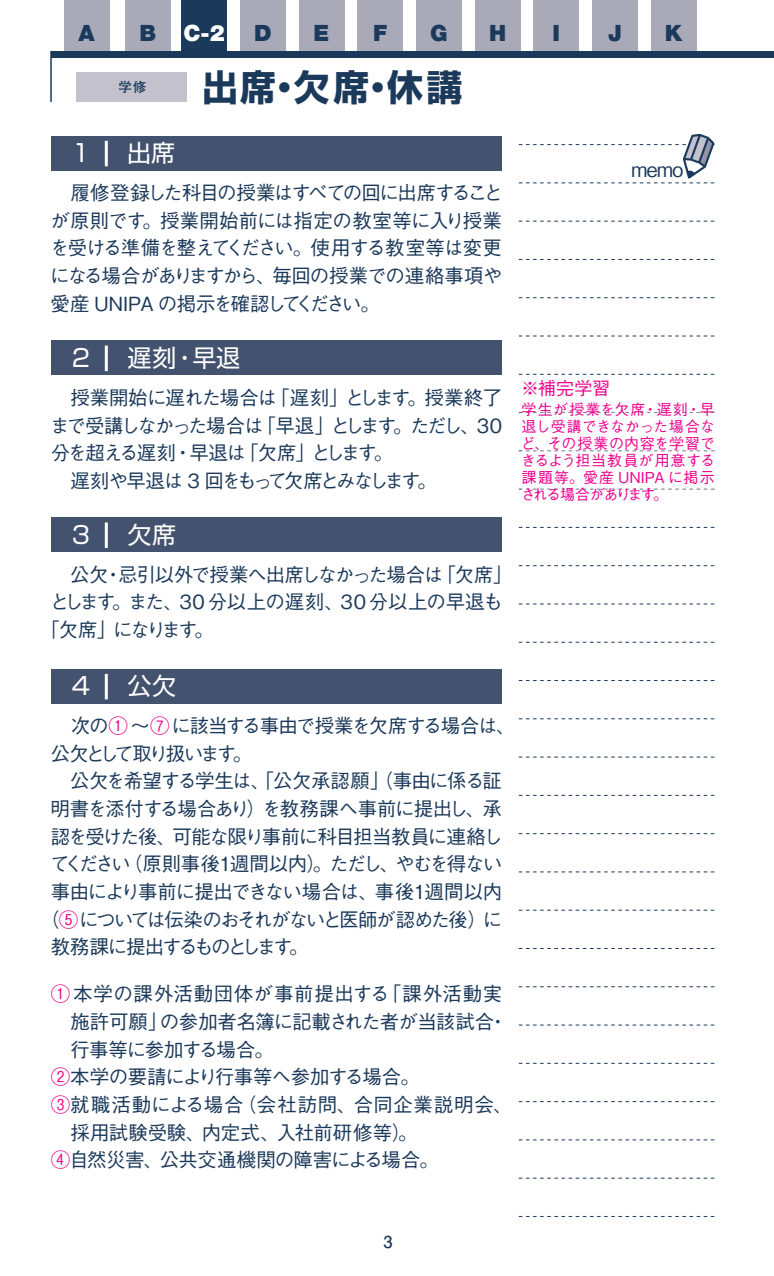
<style>
.page{position:relative;width:774px;height:1276px;background:#fff}
.page>*{position:absolute;margin:0;border:0;box-sizing:border-box;transform-origin:0 0}
.t1{font:700 36px "Shin Go Pro";color:#1b395a}
.t2{font:24px "Shin Go Pro";letter-spacing:.035em;color:#fff}
.t3{font:900 22.5px "Helvetica Neue";color:#1b395a}
.t4{font:900 22.5px "Helvetica Neue";color:#fff}
.t5{font:500 19.5px/27.6px "Gothic BBB Pro";letter-spacing:-.055em;color:#1b395a;text-align:justify}
.t6{font:500 19.5px/27.6px "Gothic BBB Pro";letter-spacing:-.085em;color:#1b395a}
.t7{font:500 19.5px "Gothic BBB Pro";letter-spacing:-.105em;color:#1b395a}
.t8{font:500 19.5px "Gothic BBB Pro";letter-spacing:-.02em;color:#1b395a}
.t9{font:500 19.5px "Gothic BBB Pro";letter-spacing:-.095em;color:#1b395a}
.t10{font:500 19.5px "Gothic BBB Pro";letter-spacing:-.075em;color:#1b395a}
.t11{font:500 19.5px "Gothic BBB Pro";letter-spacing:-.025em;color:#1b395a}
.t12{font:500 19.5px "Gothic BBB Pro";letter-spacing:.03em;color:#1b395a}
.t13{font:500 19.5px "Gothic BBB Pro";letter-spacing:.025em;color:#1b395a}
.t14{font:500 19.5px "Gothic BBB Pro";letter-spacing:-.03em;color:#1b395a}
.t15{font:500 19.5px "Gothic BBB Pro";letter-spacing:-.01em;color:#1b395a}
.t16{font:500 19.5px "Gothic BBB Pro";letter-spacing:-.11em;color:#1b395a}
.t17{font:500 19.5px "Gothic BBB Pro";letter-spacing:-.155em;color:#1b395a}
.t18{font:500 19.5px "Gothic BBB Pr 5";color:#1b395a}
.t19{font:500 18px "Gothic BBB Pro";color:#ed028c}
.t20{font:700 16.5px "Futo Go B101 Pro";color:#1b395a}
.t21{font:500 15px/17.1px "Gothic BBB Pro";color:#ed028c;text-align:justify}
.t22{font:700 13.5px "Futo Go B101 Pro";color:#1b395a}
.s1{color:#ed028c}
</style>
<div class="page">
<svg style="left:519px;top:1216px;width:195px;height:1px"></svg>
<svg style="left:519px;top:1177px;width:195px;height:1px"></svg>
<svg style="left:519px;top:1139px;width:195px;height:1px"></svg>
<svg style="left:519px;top:1101px;width:195px;height:1px"></svg>
<svg style="left:519px;top:1062px;width:195px;height:2px"></svg>
<svg style="left:519px;top:1024px;width:195px;height:1px"></svg>
<svg style="left:519px;top:986px;width:195px;height:1px"></svg>
<svg style="left:519px;top:948px;width:195px;height:1px"></svg>
<svg style="left:519px;top:909px;width:195px;height:1px"></svg>
<svg style="left:519px;top:871px;width:195px;height:1px"></svg>
<svg style="left:519px;top:833px;width:195px;height:1px"></svg>
<svg style="left:519px;top:795px;width:195px;height:1px"></svg>
<svg style="left:519px;top:756px;width:195px;height:1px"></svg>
<svg style="left:519px;top:718px;width:195px;height:1px"></svg>
<svg style="left:519px;top:680px;width:195px;height:1px"></svg>
<svg style="left:519px;top:642px;width:195px;height:1px"></svg>
<svg style="left:519px;top:603px;width:195px;height:1px"></svg>
<svg style="left:519px;top:565px;width:195px;height:1px"></svg>
<svg style="left:519px;top:527px;width:195px;height:1px"></svg>
<svg style="left:519px;top:335px;width:195px;height:1px"></svg>
<svg style="left:519px;top:297px;width:195px;height:1px"></svg>
<svg style="left:519px;top:259px;width:195px;height:1px"></svg>
<svg style="left:519px;top:221px;width:195px;height:1px"></svg>
<svg style="left:519px;top:133px;width:196px;height:50px"></svg>
<div style="left:51px;top:341px;width:451px;height:34px;background:#43526e"></div>
<hr style="left:105px;top:346px;width:3px;height:25px;background:#fff">
<div style="left:51px;top:518px;width:451px;height:34px;background:#43526e"></div>
<hr style="left:105px;top:522px;width:3px;height:26px;background:#fff">
<div style="left:51px;top:136px;width:451px;height:34px;background:#43526e"></div>
<hr style="left:105px;top:141px;width:3px;height:25px;background:#fff">
<div style="left:51px;top:669px;width:451px;height:34px;background:#43526e"></div>
<hr style="left:105px;top:674px;width:3px;height:25px;background:#fff">
<svg style="left:519px;top:374px;width:195px;height:116px"></svg>
<div style="left:64px;top:0;width:46px;height:51px;background:#a9a9b8"></div>
<div style="left:240px;top:0;width:46px;height:51px;background:#a9a9b8"></div>
<div style="left:298px;top:0;width:46px;height:51px;background:#a9a9b8"></div>
<div style="left:357px;top:0;width:46px;height:51px;background:#a9a9b8"></div>
<div style="left:416px;top:0;width:46px;height:51px;background:#a9a9b8"></div>
<div style="left:475px;top:0;width:45px;height:51px;background:#a9a9b8"></div>
<div style="left:533px;top:0;width:46px;height:51px;background:#a9a9b8"></div>
<div style="left:592px;top:0;width:46px;height:51px;background:#a9a9b8"></div>
<div style="left:651px;top:0;width:45px;height:51px;background:#a9a9b8"></div>
<div style="left:125px;top:0;width:46px;height:51px;background:#a9a9b8"></div>
<svg style="left:50px;top:51px;width:724px;height:52px"></svg>
<div style="left:51px;top:51px;width:723px;height:6px;background:#1b395a"></div>
<div style="left:77px;top:72px;width:110px;height:30px;background:#c3c2cc"></div>
<div style="left:181px;top:0;width:46px;height:51px;background:#1b395a"></div>
<p class="t3" style="left:79px;top:19px;width:18px">A</p>
<p class="t3" style="left:139px;top:19px;width:18px">B</p>
<p class="t3" style="left:254px;top:19px;width:19px">D</p>
<p class="t3" style="left:314px;top:19px;width:17px">E</p>
<p class="t3" style="left:373px;top:19px;width:16px">F</p>
<p class="t3" style="left:430px;top:19px;width:19px">G</p>
<p class="t3" style="left:489px;top:19px;width:19px">H</p>
<p class="t3" style="left:552px;top:19px;width:9px">I</p>
<p class="t3" style="left:608px;top:19px;width:15px">J</p>
<p class="t3" style="left:665px;top:19px;width:19px">K</p>
<p class="t22" style="left:119px;top:76px;width:29px">学修</p>
<p class="t4" style="left:183px;top:19px;width:43px">C-2</p>
<h1 class="t1" style="left:202px;top:59px;width:262px">出席・欠席・休講</h1>
<p class="t2" style="left:72px;top:133px;width:20px">1</p>
<p class="t2" style="left:127px;top:133px;width:50px">出席</p>
<p class="t5" style="left:50px;top:176px;width:454px">　履修登録した科目の授業はすべての回に出席することが原則です。授業開始前には指定の教室等に入り授業を受ける準備を整えてください。使用する教室等は変更になる場合がありますから、毎回の授業での連絡事項や愛産 UNIPA の掲示を確認してください。</p>
<p class="t2" style="left:72px;top:338px;width:20px">2</p>
<p class="t2" style="left:127px;top:338px;width:114px">遅刻・早退</p>
<p class="t6" style="left:50px;top:381px;width:454px">　授業開始に遅れた場合は「遅刻」とします。授業終了まで受講しなかった場合は「早退」とします。ただし、30分を超える遅刻・早退は「欠席」とします。<br>　遅刻や早退は 3 回をもって欠席とみなします。</p>
<p class="t2" style="left:72px;top:515px;width:20px">3</p>
<p class="t2" style="left:127px;top:515px;width:50px">欠席</p>
<p class="t5" style="left:51px;top:558px;width:463px">　公欠・忌引以外で授業へ出席しなかった場合は「欠席」</p>
<p class="t8" style="left:50px;top:586px;width:454px">とします。また、30 分以上の遅刻、30 分以上の早退も</p>
<p class="t5" style="left:40px;top:613px;width:175px">「欠席」になります。</p>
<p class="t2" style="left:72px;top:666px;width:20px">4</p>
<p class="t2" style="left:127px;top:666px;width:50px">公欠</p>
<p class="t5" style="left:51px;top:709px;width:466px">　次の<span class="s1">①</span> 〜<span class="s1">⑦</span>に該当する事由で授業を欠席する場合は、</p>
<p class="t17" style="left:51px;top:738px;width:203px">公欠として取り扱います。</p>
<p class="t5" style="left:51px;top:765px;width:452px">　公欠を希望する学生は、「公欠承認願」（事由に係る証</p>
<p class="t5" style="left:51px;top:792px;width:453px">明書を添付する場合あり）を教務課へ事前に提出し、承</p>
<p class="t10" style="left:51px;top:820px;width:453px">認を受けた後、可能な限り事前に科目担当教員に連絡し</p>
<p class="t7" style="left:50px;top:848px;width:453px">てください（原則事後１週間以内）。ただし、やむを得ない</p>
<p class="t5" style="left:51px;top:875px;width:453px">事由により事前に提出できない場合は、事後１週間以内</p>
<p class="t9" style="left:40px;top:903px;width:464px">（<span class="s1">⑤</span>については伝染のおそれがないと医師が認めた後）に</p>
<p class="t16" style="left:51px;top:931px;width:259px">教務課に提出するものとします。</p>
<p class="t13" style="left:51px;top:978px;width:453px"><span class="s1">①</span>本学の課外活動団体が事前提出する「課外活動実</p>
<p class="t11" style="left:70px;top:1006px;width:439px">施許可願」の参加者名簿に記載された者が当該試合・</p>
<p class="t5" style="left:70px;top:1033px;width:205px">行事等に参加する場合。</p>
<p class="t14" style="left:51px;top:1061px;width:370px"><span class="s1">②</span> 本学の要請により行事等へ参加する場合。</p>
<p class="t12" style="left:51px;top:1089px;width:463px"><span class="s1">③</span> 就職活動による場合（会社訪問、合同企業説明会、</p>
<p class="t15" style="left:70px;top:1116px;width:349px">採用試験受験、内定式、入社前研修等）。</p>
<p class="t5" style="left:51px;top:1143px;width:390px"><span class="s1">④</span> 自然災害、公共交通機関の障害による場合。</p>
<p class="t18" style="left:631px;top:154px;width:53px">memo</p>
<p class="t19" style="left:521px;top:374px;width:90px">※ 補完学習</p>
<p class="t21" style="left:521px;top:399px;width:196px">学生が授業を欠席・遅刻・早退し受講できなかった場合など、その授業の内容を学習できるよう担当教員が用意する課題等。愛産 UNIPA に掲示される場合があります。</p>
<p class="t20" style="left:383px;top:1228px;width:11px">3</p>
</div>
